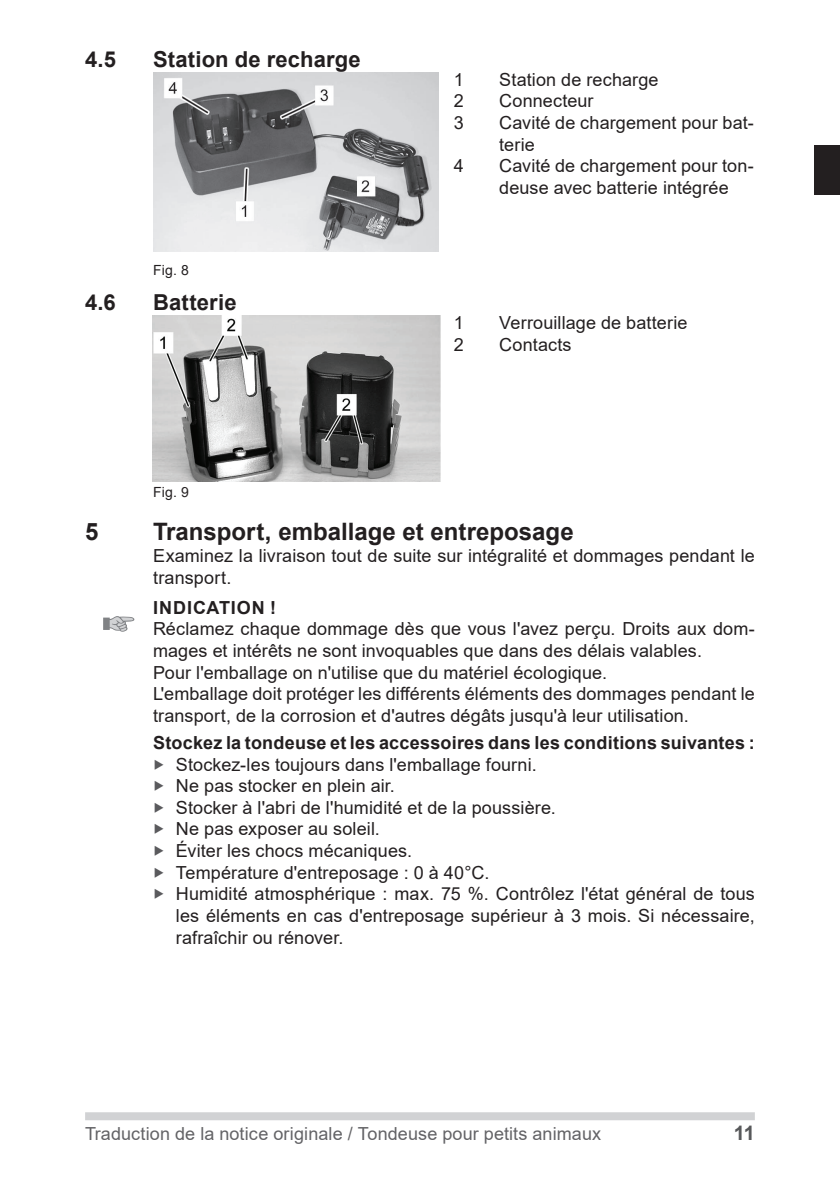
<style>
.page{position:relative;width:840px;height:1191px;background:#fff}
.page>*{position:absolute;margin:0;border:0;box-sizing:border-box;transform-origin:0 0}
.t1{font:700 24px "Arial";color:#231f20}
.t2{font:700 22px "Arial";letter-spacing:.005em;color:#231f20}
.t3{font:700 20px "Arial";color:#57585a}
.InfoHinweis-Tabell{font:18px/21.6px "Arial";letter-spacing:.005em;color:#231f20}
.Grundtext{font:18px/21.6px "Arial";letter-spacing:.005em;color:#231f20}
.Überschrift_4_Zwis{font:700 18px "Arial";letter-spacing:.015em;color:#231f20}
.t4{font:18px "Arial";letter-spacing:.005em;color:#636366}
.Warnhinweis_Gefahr{font:700 18px "Arial";letter-spacing:.05em;color:#231f20}
.t5{font:14px "Arial";letter-spacing:.015em;color:#231f20}
</style>
<div class="page">
<div style="left:814px;top:145px;width:25px;height:50px;background:#231f20"></div>
<div style="left:85px;top:1112px;width:669px;height:8px;background:#d1d2d4"></div>
<img style="left:153px;top:73px;width:285px;height:178px">
<img style="left:152px;top:316px;width:288px;height:165px">
<svg style="left:103px;top:616px;width:31px;height:15px"></svg>
<p class="t2" style="left:85px;top:44px;width:32px">4.5</p>
<p class="t2" style="left:153px;top:44px;width:209px">Station de recharge</p>
<p class="t5" style="left:153px;top:261px;width:37px">Fig. 8</p>
<p class="t2" style="left:85px;top:287px;width:32px">4.6</p>
<p class="t2" style="left:153px;top:287px;width:85px">Batterie</p>
<p class="t5" style="left:153px;top:483px;width:37px">Fig. 9</p>
<p class="InfoHinweis-Tabell" style="left:453px;top:69px;width:12px">1</p>
<p class="InfoHinweis-Tabell" style="left:499px;top:69px;width:161px">Station de recharge</p>
<p class="InfoHinweis-Tabell" style="left:453px;top:90px;width:12px">2</p>
<p class="InfoHinweis-Tabell" style="left:499px;top:90px;width:96px">Connecteur</p>
<p class="InfoHinweis-Tabell" style="left:453px;top:112px;width:12px">3</p>
<p class="InfoHinweis-Tabell" style="left:499px;top:112px;width:256px">Cavité de chargement pour bat&shy;terie</p>
<p class="InfoHinweis-Tabell" style="left:453px;top:155px;width:12px">4</p>
<p class="InfoHinweis-Tabell" style="left:499px;top:155px;width:256px">Cavité de chargement pour ton&shy;deuse avec batterie intégrée</p>
<p class="InfoHinweis-Tabell" style="left:453px;top:312px;width:12px">1</p>
<p class="InfoHinweis-Tabell" style="left:499px;top:312px;width:190px">Verrouillage de batterie</p>
<p class="InfoHinweis-Tabell" style="left:453px;top:333px;width:12px">2</p>
<p class="InfoHinweis-Tabell" style="left:499px;top:333px;width:74px">Contacts</p>
<p class="t1" style="left:85px;top:515px;width:15px">5</p>
<p class="t1" style="left:153px;top:515px;width:422px">Transport, emballage et entreposage</p>
<p class="Grundtext" style="left:153px;top:545px;width:602px">Examinez la livraison tout de suite sur intégralité et dommages pendant le transport.</p>
<p class="Warnhinweis_Gefahr" style="left:153px;top:594px;width:124px">INDICATION !</p>
<p class="InfoHinweis-Tabell" style="left:153px;top:618px;width:603px">Réclamez chaque dommage dès que vous l'avez perçu. Droits aux dom&shy;mages et intérêts ne sont invoquables que dans des délais valables.</p>
<p class="InfoHinweis-Tabell" style="left:153px;top:661px;width:455px">Pour l'emballage on n'utilise que du matériel écologique.</p>
<p class="InfoHinweis-Tabell" style="left:153px;top:683px;width:603px">L'emballage doit protéger les différents éléments des dommages pendant le transport, de la corrosion et d'autres dégâts jusqu'à leur utilisation.</p>
<p class="Überschrift_4_Zwis" style="left:153px;top:730px;width:602px">Stockez la tondeuse et les accessoires dans les conditions suivantes :</p>
<p class="InfoHinweis-Tabell" style="left:176px;top:753px;width:362px">Stockez-les toujours dans l'emballage fourni.</p>
<p class="InfoHinweis-Tabell" style="left:176px;top:775px;width:220px">Ne pas stocker en plein air.</p>
<p class="InfoHinweis-Tabell" style="left:176px;top:796px;width:381px">Stocker à l'abri de l'humidité et de la poussière.</p>
<p class="InfoHinweis-Tabell" style="left:176px;top:818px;width:205px">Ne pas exposer au soleil.</p>
<p class="InfoHinweis-Tabell" style="left:176px;top:840px;width:238px">Éviter les chocs mécaniques.</p>
<p class="InfoHinweis-Tabell" style="left:176px;top:861px;width:315px">Température d'entreposage : 0 à 40°C.</p>
<p class="InfoHinweis-Tabell" style="left:176px;top:883px;width:580px;text-align:justify">Humidité atmosphérique : max. 75 %. Contrôlez l'état général de tous les éléments en cas d'entreposage supérieur à 3 mois. Si nécessaire, rafraîchir ou rénover.</p>
<p class="t4" style="left:85px;top:1121px;width:517px">Traduction de la notice originale / Tondeuse pour petits animaux</p>
<p class="t3" style="left:733px;top:1118px;width:22px">11</p>
</div>
